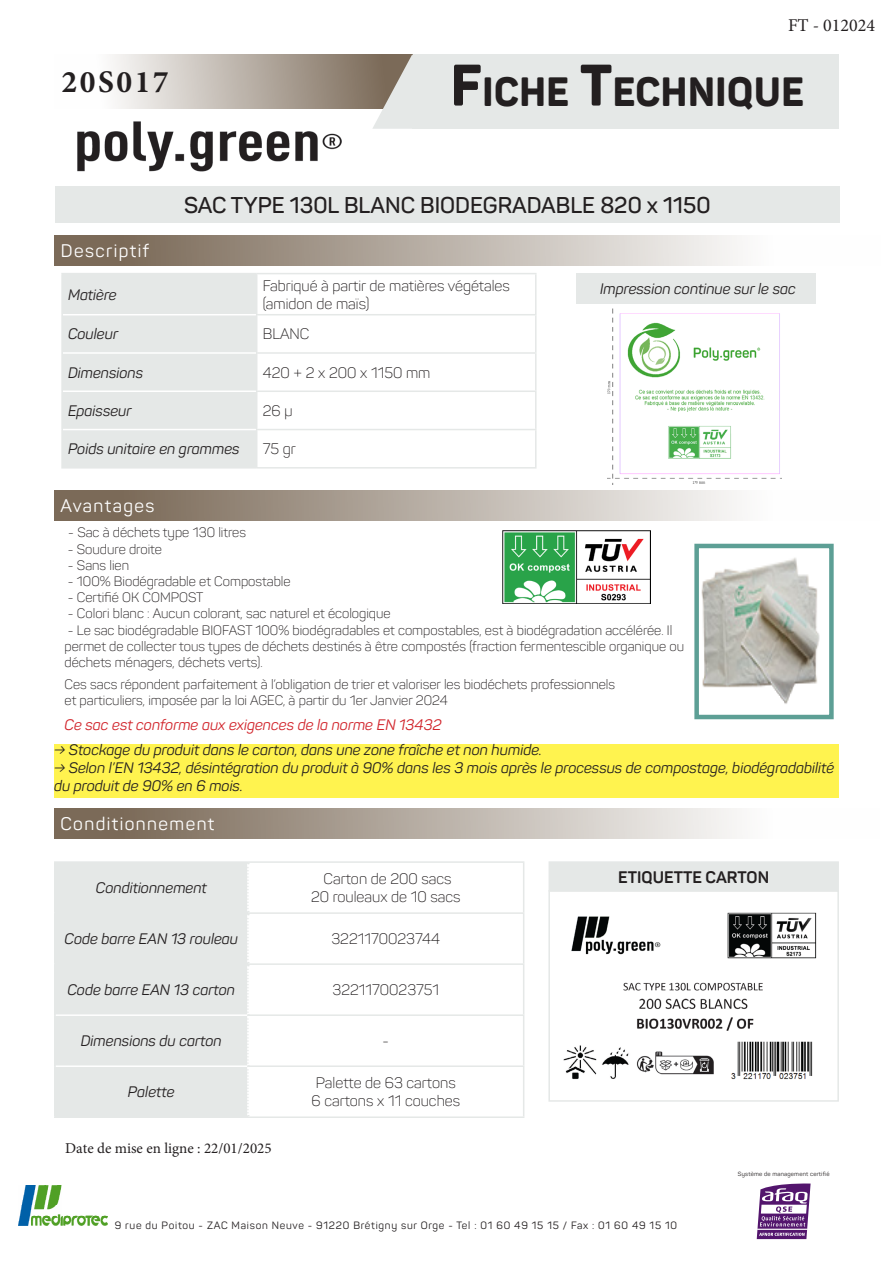
<style>
.page{position:relative;width:893px;height:1263px;background:#fff}
.page>*{position:absolute;margin:0;border:0;box-sizing:border-box;transform-origin:0 0}
.t1{font:800 40.35px "Panton";letter-spacing:.015em;color:#231f20;scale:.96 1}
.t2{font:700 31.5px "Minion Pro";letter-spacing:.08em;color:#231f20}
.t3{font:600 22.5px "Panton";color:#231f20}
.t4{font:18px "Panton";letter-spacing:.08em;color:#fff}
.t5{font:18px "Minion Pro";color:#231f20}
.t6{font:700 16.5px "Panton";color:#231f20}
.t7{font:italic 15px/18px "Panton";color:#231f20}
.t8{font:300 15px/18px "Panton";color:#231f20}
.t9{font:italic 15px "Panton";color:#d1232a}
.t10{font:15px "Minion Pro";color:#231f20}
.t11{font:300 13.5px/16.2px "Panton";color:#231f20}
.t12{font:10.5px "Panton";letter-spacing:.07em;color:#231f20}
.t13{font:6px "Panton";letter-spacing:.03em;color:#231f20}
.s1{font-size:57.6px}
</style>
<div class="page">
<div style="left:413px;top:54px;width:426px;height:75px;background:#e5e8e7"></div>
<svg style="left:112px;top:54px;width:260px;height:55px"></svg>
<svg style="left:372px;top:54px;width:41px;height:75px"></svg>
<div style="left:54px;top:808px;width:826px;height:31px;background:linear-gradient(to right,#72604c,#fff)"></div>
<div style="left:54px;top:235px;width:826px;height:31px;background:linear-gradient(to right,#72604c,#fff)"></div>
<div style="left:54px;top:490px;width:826px;height:31px;background:linear-gradient(to right,#72604c,#fff)"></div>
<img style="left:18px;top:1185px;width:89px;height:40px">
<svg style="left:757px;top:1183px;width:54px;height:56px"></svg>
<hr style="left:757px;top:1229px;width:50px;height:1px;background:#fff">
<div style="left:55px;top:186px;width:785px;height:37px;background:#e5e8e7"></div>
<div style="left:63px;top:274px;width:193px;height:193px;background:#e5e8e7"></div>
<hr style="left:535px;top:274px;width:1px;height:40px;background:#e5e8e7">
<hr style="left:535px;top:315px;width:1px;height:37px;background:#e5e8e7">
<hr style="left:535px;top:354px;width:1px;height:36px;background:#e5e8e7">
<hr style="left:535px;top:392px;width:1px;height:37px;background:#e5e8e7">
<hr style="left:535px;top:430px;width:1px;height:37px;background:#e5e8e7">
<hr style="left:257px;top:273px;width:279px;height:1px;background:#e5e8e7">
<hr style="left:256px;top:314px;width:280px;height:1px;background:#e5e8e7">
<hr style="left:256px;top:352px;width:280px;height:2px;background:#e5e8e7">
<hr style="left:256px;top:390px;width:280px;height:2px;background:#e5e8e7">
<hr style="left:256px;top:429px;width:280px;height:1px;background:#e5e8e7">
<hr style="left:257px;top:467px;width:279px;height:2px;background:#e5e8e7">
<hr style="left:63px;top:314px;width:193px;height:1px;background:#fff">
<hr style="left:63px;top:352px;width:193px;height:2px;background:#fff">
<hr style="left:63px;top:390px;width:193px;height:2px;background:#fff">
<hr style="left:63px;top:429px;width:193px;height:1px;background:#fff">
<hr style="left:61px;top:273px;width:196px;height:1px;background:#e5e8e7">
<hr style="left:61px;top:467px;width:196px;height:2px;background:#e5e8e7">
<hr style="left:61px;top:274px;width:2px;height:41px;background:#e5e8e7">
<hr style="left:256px;top:274px;width:1px;height:40px;background:#e5e8e7">
<hr style="left:61px;top:315px;width:2px;height:38px;background:#e5e8e7">
<hr style="left:256px;top:315px;width:1px;height:37px;background:#e5e8e7">
<hr style="left:61px;top:353px;width:2px;height:38px;background:#e5e8e7">
<hr style="left:256px;top:354px;width:1px;height:36px;background:#e5e8e7">
<hr style="left:61px;top:391px;width:2px;height:38px;background:#e5e8e7">
<hr style="left:256px;top:392px;width:1px;height:37px;background:#e5e8e7">
<hr style="left:61px;top:429px;width:2px;height:38px;background:#e5e8e7">
<hr style="left:256px;top:430px;width:1px;height:37px;background:#e5e8e7">
<div style="left:548px;top:890px;width:291px;height:212px;border:2px solid #e5e8e7"></div>
<div style="left:549px;top:862px;width:289px;height:29px;background:#e5e8e7"></div>
<div style="left:549px;top:861px;width:290px;height:30px;border:2px solid #e5e8e7"></div>
<div style="left:56px;top:863px;width:191px;height:253px;background:#e5e8e7"></div>
<hr style="left:249px;top:1014px;width:275px;height:2px;background:#e5e8e7">
<hr style="left:56px;top:1014px;width:191px;height:2px;background:#fff">
<hr style="left:56px;top:1065px;width:191px;height:2px;background:#fff">
<hr style="left:54px;top:965px;width:2px;height:50px;background:#e5e8e7">
<hr style="left:54px;top:1015px;width:2px;height:51px;background:#e5e8e7">
<hr style="left:54px;top:1066px;width:2px;height:50px;background:#e5e8e7">
<hr style="left:54px;top:1116px;width:194px;height:2px;background:#e5e8e7">
<hr style="left:248px;top:912px;width:276px;height:2px;background:#e5e8e7">
<hr style="left:248px;top:963px;width:276px;height:2px;background:#e5e8e7">
<hr style="left:249px;top:1065px;width:275px;height:2px;background:#e5e8e7">
<hr style="left:54px;top:861px;width:194px;height:2px;background:#e5e8e7">
<hr style="left:54px;top:863px;width:2px;height:49px;background:#e5e8e7">
<hr style="left:248px;top:861px;width:276px;height:2px;background:#e5e8e7">
<hr style="left:523px;top:863px;width:1px;height:49px;background:#e5e8e7">
<hr style="left:523px;top:914px;width:1px;height:49px;background:#e5e8e7">
<hr style="left:523px;top:965px;width:1px;height:49px;background:#e5e8e7">
<hr style="left:523px;top:1016px;width:1px;height:49px;background:#e5e8e7">
<hr style="left:523px;top:1067px;width:1px;height:49px;background:#e5e8e7">
<hr style="left:248px;top:1116px;width:276px;height:2px;background:#e5e8e7">
<hr style="left:54px;top:912px;width:194px;height:2px;background:#e5e8e7">
<hr style="left:54px;top:914px;width:2px;height:49px;background:#e5e8e7">
<hr style="left:54px;top:963px;width:194px;height:2px;background:#e5e8e7">
<svg style="left:247px;top:863px;width:2px;height:253px"></svg>
<img style="left:77px;top:121px;width:265px;height:51px">
<div style="left:577px;top:273px;width:239px;height:30px;background:#e5e8e7"></div>
<img style="left:607px;top:308px;width:175px;height:176px">
<img style="left:563px;top:912px;width:254px;height:168px">
<img style="left:701px;top:557px;width:119px;height:147px">
<div style="left:694px;top:544px;width:140px;height:175px;border:4px solid #5d9f95"></div>
<img style="left:503px;top:530px;width:147px;height:74px">
<div style="left:54px;top:744px;width:785px;height:53px;background:#fff34f"></div>
<p class="t2" style="left:61px;top:60px;width:109px">20S017</p>
<p class="t5" style="left:788px;top:13px;width:89px">FT - 012024</p>
<h1 class="t1" style="left:451px;top:66px;width:369px"><span class="s1">F</span>ICHE <span class="s1">T</span>ECHNIQUE</h1>
<h3 class="t4" style="left:61px;top:239px;width:90px">Descriptif</h3>
<p class="t3" style="left:184px;top:191px;width:528px">SAC TYPE 130L BLANC BIODEGRADABLE 820 x 1150</p>
<p class="t7" style="left:68px;top:285px;width:50px">Matière</p>
<p class="t8" style="left:263px;top:276px;width:249px">Fabriqué à partir de matières végétales (amidon de maïs)</p>
<p class="t7" style="left:68px;top:325px;width:52px">Couleur</p>
<p class="t8" style="left:263px;top:325px;width:48px">BLANC</p>
<p class="t7" style="left:68px;top:363px;width:77px">Dimensions</p>
<p class="t8" style="left:263px;top:363px;width:169px">420 + 2 x 200 x 1150 mm</p>
<p class="t7" style="left:68px;top:402px;width:65px">Epaisseur</p>
<p class="t8" style="left:263px;top:402px;width:31px">26 µ</p>
<p class="t7" style="left:68px;top:440px;width:173px">Poids unitaire en grammes</p>
<p class="t8" style="left:263px;top:440px;width:35px">75 gr</p>
<h3 class="t4" style="left:60px;top:495px;width:96px">Avantages</h3>
<p class="t7" style="left:600px;top:279px;width:197px">Impression continue sur le sac</p>
<p class="t11" style="left:68px;top:524px;width:179px">- Sac à déchets type 130 litres</p>
<p class="t11" style="left:68px;top:541px;width:96px">- Soudure droite</p>
<p class="t11" style="left:68px;top:557px;width:63px">- Sans lien</p>
<p class="t11" style="left:68px;top:573px;width:224px">- 100% Biodégradable et Compostable</p>
<p class="t11" style="left:68px;top:589px;width:137px">- Certifié OK COMPOST</p>
<p class="t11" style="left:68px;top:605px;width:324px">- Colori blanc : Aucun colorant, sac naturel et écologique</p>
<p class="t11" style="left:65px;top:622px;width:621px">- Le sac biodégradable BIOFAST 100% biodégradables et compostables, est à biodégradation accélérée. Il permet de collecter tous types de déchets destinés à être compostés (fraction fermentescible organique ou déchets ménagers, déchets verts).</p>
<p class="t11" style="left:65px;top:676px;width:552px">Ces sacs répondent parfaitement à l’obligation de trier et valoriser les biodéchets professionnels</p>
<p class="t11" style="left:65px;top:692px;width:385px">et particuliers, imposée par la loi AGEC, à partir du 1er Janvier 2024</p>
<p class="t9" style="left:65px;top:715px;width:378px">Ce sac est conforme aux exigences de la norme EN 13432</p>
<p class="t7" style="left:54px;top:741px;width:489px">→ Stockage du produit dans le carton, dans une zone fraîche et non humide.</p>
<p class="t7" style="left:54px;top:759px;width:782px">→ Selon l’EN 13432, désintégration du produit à 90% dans les 3 mois après le processus de compostage, biodégradabilité du produit de 90% en 6 mois.</p>
<h3 class="t4" style="left:60px;top:813px;width:155px">Conditionnement</h3>
<p class="t7" style="left:96px;top:879px;width:112px">Conditionnement</p>
<p class="t8" style="left:311px;top:870px;width:151px;text-align:center">Carton de 200 sacs<br>20 rouleaux de 10 sacs</p>
<p class="t7" style="left:65px;top:930px;width:175px">Code barre EAN 13 rouleau</p>
<p class="t8" style="left:331px;top:930px;width:110px">3221170023744</p>
<p class="t7" style="left:67px;top:981px;width:169px">Code barre EAN 13 carton</p>
<p class="t8" style="left:333px;top:981px;width:108px">3221170023751</p>
<p class="t7" style="left:81px;top:1032px;width:142px">Dimensions du carton</p>
<p class="t8" style="left:383px;top:1032px;width:8px">-</p>
<p class="t7" style="left:128px;top:1083px;width:48px">Palette</p>
<p class="t8" style="left:316px;top:1074px;width:141px">Palette de 63 cartons</p>
<p class="t8" style="left:311px;top:1092px;width:150px">6 cartons x 11 couches</p>
<p class="t10" style="left:65px;top:1138px;width:208px">Date de mise en ligne : 22/01/2025</p>
<p class="t6" style="left:618px;top:866px;width:152px">ETIQUETTE CARTON</p>
<p class="t13" style="left:738px;top:1170px;width:93px">Système de management certifié</p>
<p class="t12" style="left:115px;top:1218px;width:564px">9 rue du Poitou - ZAC Maison Neuve - 91220 Brétigny sur Orge - Tel : 01 60 49 15 15 / Fax : 01 60 49 15 10</p>
</div>
